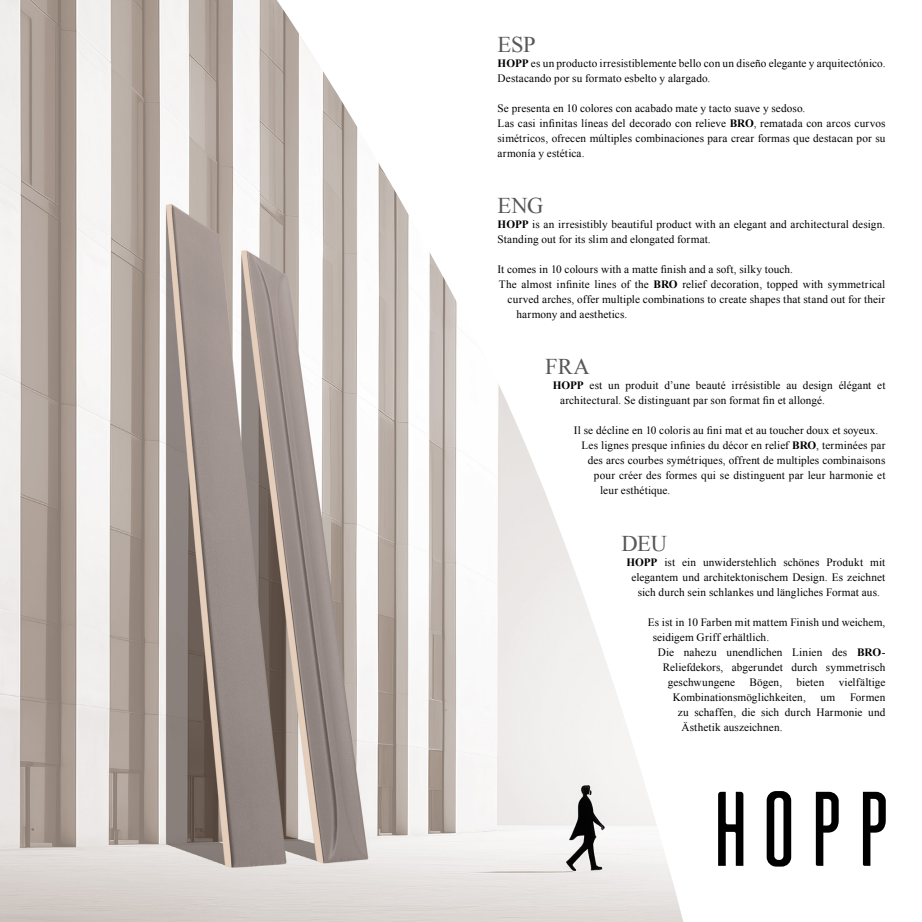
<style>
.page{position:relative;width:922px;height:922px;background:#fff}
.page>*{position:absolute;margin:0;border:0;box-sizing:border-box;transform-origin:0 0}
.t1{font:105.62px "Ailerons";color:#000}
.t2{font:22.5px "Times New Roman";letter-spacing:-.01em;color:#575756}
.Estilo_de_párrafo_1{font:11.25px/15px "Times New Roman";letter-spacing:.01em;color:#000}
.s1{font-weight:700}
</style>
<div class="page">
<img style="left:0;top:0;width:263px;height:921px">
<svg style="left:263px;top:0;width:420px;height:921px"></svg>
<p class="t2" style="left:497px;top:29px;width:40px">ESP</p>
<p class="Estilo_de_párrafo_1" style="left:497px;top:55px;width:389px"><span class="s1">HOPP</span> es un producto irresistiblemente bello con un diseño elegante y arquitectónico.<br>Destacando por su formato esbelto y alargado.</p>
<p class="Estilo_de_párrafo_1" style="left:497px;top:100px;width:309px">Se presenta en 10 colores con acabado mate y tacto suave y sedoso.</p>
<p class="Estilo_de_párrafo_1" style="left:497px;top:115px;width:389px;text-align:justify">Las casi infinitas líneas del decorado con relieve <span class="s1">BRO</span>, rematada con arcos curvos simétricos, ofrecen múltiples combinaciones para crear formas que destacan por su armonía y estética.</p>
<p class="t2" style="left:497px;top:190px;width:47px">ENG</p>
<p class="Estilo_de_párrafo_1" style="left:497px;top:216px;width:389px"><span class="s1">HOPP</span> is an irresistibly beautiful product with an elegant and architectural design.<br>Standing out for its slim and elongated format.</p>
<p class="Estilo_de_párrafo_1" style="left:497px;top:261px;width:297px">It comes in 10 colours with a matte finish and a soft, silky touch.</p>
<p class="Estilo_de_párrafo_1" style="left:498px;top:276px;width:388px">The almost infinite lines of the <span class="s1">BRO</span> relief decoration, topped with symmetrical</p>
<p class="Estilo_de_párrafo_1" style="left:507px;top:291px;width:379px">curved arches, offer multiple combinations to create shapes that stand out for their</p>
<p class="Estilo_de_párrafo_1" style="left:516px;top:306px;width:112px">harmony and aesthetics.</p>
<p class="t2" style="left:545px;top:351px;width:46px">FRA</p>
<p class="Estilo_de_párrafo_1" style="left:560px;top:378px;width:327px;text-indent:-8px"><span class="s1">HOPP</span> est un produit d’une beauté irrésistible au design élégant et architectural. Se distinguant par son format fin et allongé.</p>
<p class="Estilo_de_párrafo_1" style="left:573px;top:423px;width:306px">Il se décline en 10 coloris au fini mat et au toucher doux et soyeux.</p>
<p class="Estilo_de_párrafo_1" style="left:581px;top:438px;width:305px">Les lignes presque infinies du décor en relief <span class="s1">BRO</span>, terminées par</p>
<p class="Estilo_de_párrafo_1" style="left:587px;top:453px;width:299px">des arcs courbes symétriques, offrent de multiples combinaisons</p>
<p class="Estilo_de_párrafo_1" style="left:593px;top:468px;width:293px">pour créer des formes qui se distinguent par leur harmonie et</p>
<p class="Estilo_de_párrafo_1" style="left:600px;top:483px;width:72px">leur esthétique.</p>
<p class="t2" style="left:621px;top:527px;width:47px">DEU</p>
<p class="Estilo_de_párrafo_1" style="left:626px;top:554px;width:260px;text-align:center"><span class="s1">HOPP</span> ist ein unwiderstehlich schönes Produkt mit elegantem und architektonischem Design. Es zeichnet sich durch sein schlankes und längliches Format aus.</p>
<p class="Estilo_de_párrafo_1" style="left:652px;top:614px;width:234px;text-indent:-5px">Es ist in 10 Farben mit mattem Finish und weichem, seidigem Griff erhältlich.</p>
<p class="Estilo_de_párrafo_1" style="left:657px;top:644px;width:229px">Die nahezu unendlichen Linien des <span class="s1">BRO</span>-</p>
<p class="Estilo_de_párrafo_1" style="left:662px;top:659px;width:224px">Reliefdekors, abgerundet durch symmetrisch</p>
<p class="Estilo_de_párrafo_1" style="left:667px;top:674px;width:69px">geschwungene</p>
<p class="Estilo_de_párrafo_1" style="left:749px;top:674px;width:34px">Bögen,</p>
<p class="Estilo_de_párrafo_1" style="left:796px;top:674px;width:29px">bieten</p>
<p class="Estilo_de_párrafo_1" style="left:838px;top:674px;width:48px">vielfältige</p>
<p class="Estilo_de_párrafo_1" style="left:672px;top:689px;width:135px">Kombinationsmöglichkeiten,</p>
<p class="Estilo_de_párrafo_1" style="left:820px;top:689px;width:16px">um</p>
<p class="Estilo_de_párrafo_1" style="left:849px;top:689px;width:37px">Formen</p>
<p class="Estilo_de_párrafo_1" style="left:677px;top:704px;width:209px">zu schaffen, die sich durch Harmonie und</p>
<p class="Estilo_de_párrafo_1" style="left:681px;top:719px;width:103px">Ästhetik auszeichnen.</p>
<p class="t1" style="left:698px;top:778px;width:207px">hopp</p>
</div>
